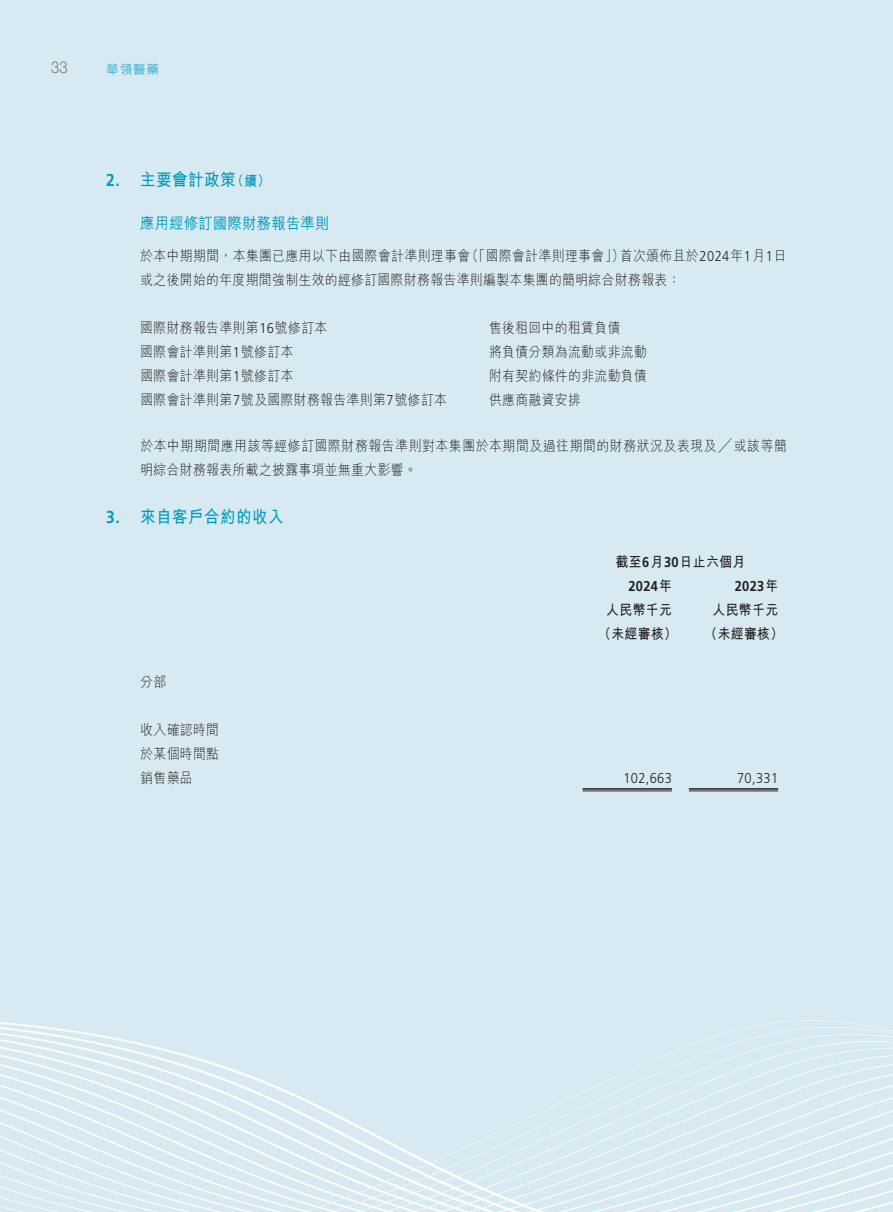
<style>
.page{position:relative;width:893px;height:1212px;background:#d7eaf2}
.page>*{position:absolute;margin:0;border:0;box-sizing:border-box;transform-origin:0 0}
.t1{font:700 17.25px "M Hei HK";letter-spacing:.03em;color:#009bbf;scale:.9 1}
.t2{font:700 17.25px "Frutiger LT Std";color:#009bbf;scale:.9 1}
.t3{font:300 16.5px "Helvetica Neue LT Std";color:#76787b;scale:.9 1}
.t4{font:500 15.75px "M Hei HK";letter-spacing:.03em;color:#009bbf;scale:.9 1}
.t5{font:300 14.25px/24px "M Hei HK";letter-spacing:.03em;color:#231f20;scale:.9 1}
.t6{font:700 14.25px "M Hei HK";letter-spacing:.03em;color:#231f20;scale:.9 1}
.t7{font:300 14.25px "Frutiger LT Std";letter-spacing:.03em;color:#231f20;scale:.9 1}
.t8{font:700 14.25px "Frutiger LT Std";letter-spacing:.03em;color:#231f20;scale:.9 1}
.t9{font:700 14.25px "M Hei HK";color:#009bbf;scale:.9 1}
.t10{font:500 12.75px "M Hei HK";color:#40aecb}
.s1{font-family:"Frutiger LT Std"}
.s2{font-family:"M Hei HK"}
</style>
<div class="page">
<hr style="left:583px;top:788px;width:89px;height:2px;background:#231f20">
<hr style="left:583px;top:791px;width:89px;height:1px;background:#231f20">
<hr style="left:689px;top:788px;width:89px;height:2px;background:#231f20">
<hr style="left:689px;top:791px;width:89px;height:1px;background:#231f20">
<p class="t3" style="left:51px;top:57px;width:20px">33</p>
<p class="t10" style="left:106px;top:60px;width:55px">華領醫藥</p>
<p class="t2" style="left:106px;top:169px;width:16px">2.</p>
<p class="t2" style="left:106px;top:507px;width:16px">3.</p>
<p class="t1" style="left:140px;top:167px;width:107px">主要會計政策</p>
<p class="t9" style="left:231px;top:170px;width:45px">（續(</p>
<p class="t4" style="left:140px;top:211px;width:212px">應用經修訂國際財務報告準則</p>
<p class="t5" style="left:620px;top:244px;width:187px">首次頒佈且於<span class="s1">2024</span>年 月<span class="s1">1</span> 日<span class="s1">1</span></p>
<p class="t5" style="left:466px;top:244px;width:178px">（「國際會計準則理事會」）</p>
<p class="t5" style="left:140px;top:244px;width:602px">於本中期期間，本集團已應用以下由國際會計準則理事會<br>或之後開始的年度期間強制生效的經修訂國際財務報告準則編製本集團的簡明綜合財務報表：</p>
<p class="t5" style="left:489px;top:316px;width:148px">售後租回中的租賃負債</p>
<p class="t5" style="left:140px;top:316px;width:209px">國際財務報告準則第<span class="s1">16</span>號修訂本</p>
<p class="t5" style="left:140px;top:340px;width:172px">國際會計準則第<span class="s1">1</span>號修訂本</p>
<p class="t5" style="left:140px;top:364px;width:172px">國際會計準則第<span class="s1">1</span>號修訂本</p>
<p class="t5" style="left:489px;top:340px;width:177px">將負債分類為流動或非流動</p>
<p class="t5" style="left:489px;top:364px;width:177px">附有契約條件的非流動負債</p>
<p class="t5" style="left:140px;top:388px;width:342px">國際會計準則第<span class="s1">7</span>號及國際財務報告準則第<span class="s1">7</span>號修訂本</p>
<p class="t5" style="left:140px;top:434px;width:720px">於本中期期間應用該等經修訂國際財務報告準則對本集團於本期間及過往期間的財務狀況及表現及╱或該等簡明綜合財務報表所載之披露事項並無重大影響。</p>
<p class="t1" style="left:140px;top:504px;width:161px">來自客戶合約的收入</p>
<p class="t5" style="left:489px;top:388px;width:104px">供應商融資安排</p>
<p class="t6" style="left:616px;top:551px;width:146px">截至 月<span class="s1">6 30</span>日止六個月</p>
<p class="t8" style="left:735px;top:577px;width:50px">2023<span class="s2">年</span></p>
<p class="t8" style="left:628px;top:577px;width:50px">2024<span class="s2">年</span></p>
<p class="t5" style="left:140px;top:669px;width:30px">分部</p>
<p class="t5" style="left:140px;top:717px;width:89px">收入確認時間於某個時間點</p>
<p class="t5" style="left:140px;top:765px;width:60px">銷售藥品</p>
<p class="t6" style="left:606px;top:599px;width:74px">人民幣千元</p>
<p class="t6" style="left:598px;top:623px;width:89px">（未經審核）</p>
<p class="t6" style="left:713px;top:599px;width:74px">人民幣千元</p>
<p class="t6" style="left:705px;top:623px;width:89px">（未經審核(</p>
<p class="t7" style="left:623px;top:770px;width:55px">102,663</p>
<p class="t7" style="left:737px;top:770px;width:47px">70,331</p>
</div>
